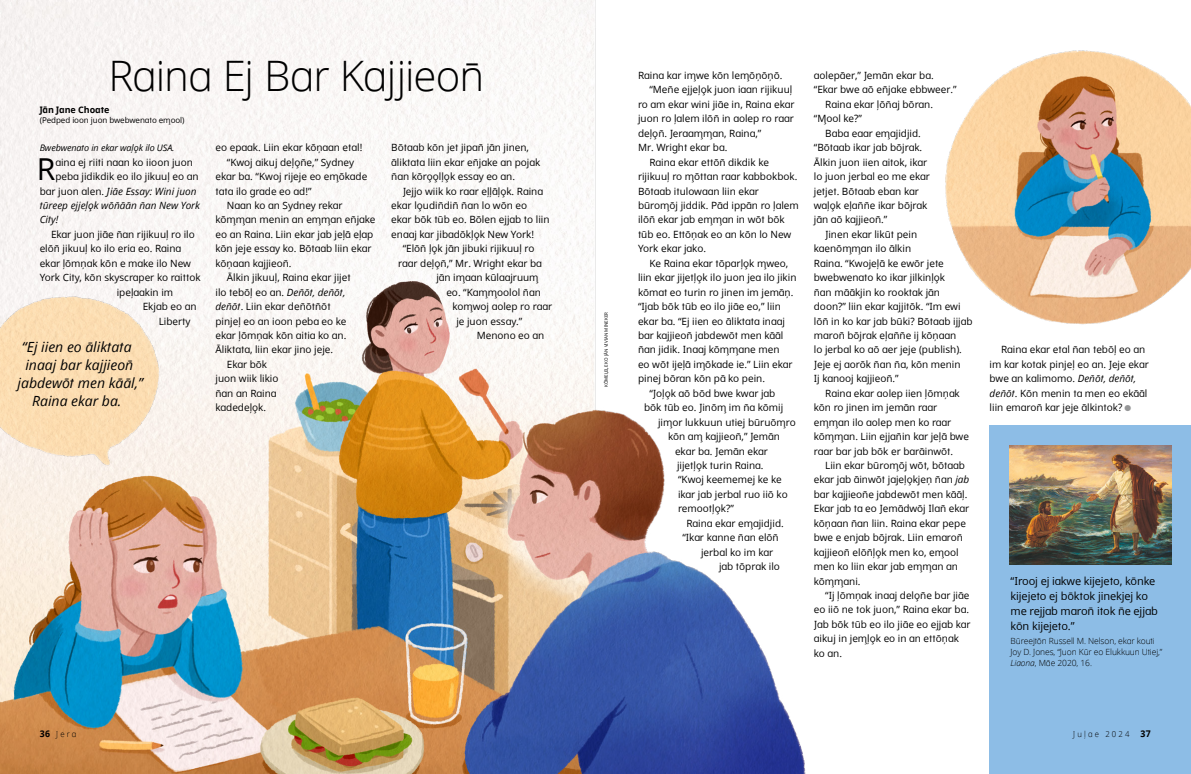
<style>
.page{position:relative;width:1191px;height:774px;background:#fff}
.page>*{position:absolute;margin:0;border:0;box-sizing:border-box;transform-origin:0 0}
.h1_DOTS_title{font:300 42px "Dots Solidlds Lat";letter-spacing:-.02em;color:#000}
.p1_first{font:30.2px "Dots Solidlds Lat";color:#000}
.t1{font:italic 14px/18px "Dots Solidlds Lat";color:#000;text-align:center}
.p1_aside_quote_first{font:11px/15px "Dots Solidlds Lat";letter-spacing:-.01em;color:#000}
.p1{font:10px/14.4px "Dots Solidlds Lat";color:#000}
.p1_first-2{font:italic 10px "Dots Solidlds Lat";color:#000}
.p1_first-3{font:10px "Dots Solidlds Lat";color:#000}
.p1_bio{font:italic 9px "Dots Solidlds Lat";letter-spacing:-.01em;color:#000}
.p1_author-name{font:700 9px "Dots Solidlds Lat";letter-spacing:-.005em;color:#000}
.p1_aside_quote_citation{font:300 8.5px/11px "Dots Solidlds Lat";letter-spacing:-.01em;color:#000}
.t2{font:300 8.2px "Dots Solidlds Lat";letter-spacing:.28em;color:#000;scale:.95 1}
.p1_author-role{font:8px "Dots Solidlds Lat";letter-spacing:-.005em;color:#000}
.t3{font:4.5px "Dots Solidlds Lat";color:#000}
.s1{font-style:normal}
.s2{font-style:italic}
.s3{font-family:"Ding P Ilds Dpi";font-size:8.5px;color:#969798}
.s4{font-weight:700;font-size:9.2px}
</style>
<div class="page">
<img style="left:0;top:0;width:806px;height:774px">
<img style="left:0;top:267px;width:170px;height:241px">
<img style="left:945px;top:50px;width:246px;height:275px">
<div style="left:989px;top:425px;width:202px;height:349px;background:#8dbde6"></div>
<img style="left:1009px;top:445px;width:162px;height:120px">
<p class="h1_DOTS_title" style="left:108px;top:45px;width:377px">Raina Ej Bar Kajjieon̄</p>
<p class="p1_author-name" style="left:40px;top:103px;width:71px">Jān Jane Choate</p>
<p class="p1_author-role" style="left:40px;top:115px;width:146px">(Pedped ioon juon bwebwenato em̧ool)</p>
<p class="p1_bio" style="left:40px;top:141px;width:136px">Bwebwenato in ekar waļo̧k ilo USA.</p>
<p class="p1_first" style="left:37px;top:147px;width:20px">R</p>
<p class="p1_first-3" style="left:55px;top:155px;width:139px">aina ej riiti naan ko iioon juon</p>
<p class="p1_first-3" style="left:55px;top:169px;width:145px">peba jidikdik eo ilo jikuuļ eo an</p>
<p class="p1_first-2" style="left:40px;top:184px;width:158px"><span class="s1">bar juon alen.</span> Jiāe Essay: Wini juon</p>
<p class="p1_first-2" style="left:40px;top:198px;width:162px">tūreep ejjeļo̧k wōn̄āān n̄an New York</p>
<p class="p1_first-2" style="left:40px;top:212px;width:20px">City!</p>
<p class="p1" style="left:51px;top:227px;width:145px">Ekar juon jiāe n̄an rijikuuļ ro ilo</p>
<p class="p1" style="left:40px;top:241px;width:143px">elōn̄ jikuuļ ko ilo eria eo. Raina</p>
<p class="p1" style="left:40px;top:256px;width:153px">ekar ļōmņak kōn e make ilo New</p>
<p class="p1" style="left:40px;top:270px;width:162px">York City, kōn skyscraper ko raittok</p>
<p class="p1" style="left:117px;top:285px;width:58px">ipeļaakin im</p>
<p class="p1" style="left:143px;top:299px;width:55px">Ekjab eo an</p>
<p class="p1" style="left:159px;top:314px;width:33px">Liberty</p>
<p class="t1" style="left:18px;top:338px;width:127px">“Ej iien eo āliktata inaaj bar kajjieon̄ jabdewōt men kāāl,”<br>Raina ekar ba.</p>
<p class="p1" style="left:215px;top:140px;width:148px">eo epaak. Liin ekar kōņaan etal!</p>
<p class="p1" style="left:215px;top:155px;width:153px;text-indent:11px">“Kwoj aikuj deļo̧n̄e,” Sydney ekar ba. “Kwoj rijeje eo em̧ōkade tata ilo grade eo ad!”</p>
<p class="p1" style="left:215px;top:198px;width:162px;text-indent:11px">Naan ko an Sydney rekar kōm̧m̧an menin an em̧m̧an en̄jake eo an Raina. Liin ekar jab jeļā eļap kōn jeje essay ko. Bōtaab liin ekar kōņaan kajjieon̄.</p>
<p class="p1" style="left:215px;top:270px;width:137px;text-indent:11px">Ālkin jikuuļ, Raina ekar jijet ilo tebōļ eo an. <span class="s2">Den̄ōt, den̄ōt, den̄ōt</span>. Liin ekar den̄ōtn̄ōt pinjeļ eo an ioon peba eo ke ekar ļōmņak kōn aitia ko an.<br>Āliktata, liin ekar jino jeje.</p>
<p class="p1" style="left:215px;top:357px;width:65px;text-indent:11px">Ekar bōk juon wiik likio n̄an an Raina kadedeļo̧k.</p>
<p class="p1" style="left:391px;top:140px;width:151px">Bōtaab kōn jet jipan̄ jān jinen, āliktata liin ekar en̄jake an pojak n̄an kōro̧o̧lļo̧k essay eo an.</p>
<p class="p1" style="left:391px;top:184px;width:160px;text-indent:11px">Jejjo wiik ko raar eļļāļo̧k. Raina ekar lo̧udin̄din̄ n̄an lo wōn eo ekar bōk tūb eo. Bōlen ejjab to liin enaaj kar jibadōkļo̧k New York!</p>
<p class="p1" style="left:403px;top:241px;width:133px">“Elōn̄ ļo̧k jān jibuki rijikuuļ ro</p>
<p class="p1" style="left:398px;top:256px;width:145px">raar deļo̧n̄,” Mr. Wright ekar ba</p>
<p class="p1" style="left:436px;top:270px;width:104px">jān im̧aan kūlaajruum̧</p>
<p class="p1" style="left:446px;top:285px;width:96px">eo. “Kam̧m̧oolol n̄an</p>
<p class="p1" style="left:452px;top:299px;width:101px">kom̧woj aolep ro raar</p>
<p class="p1" style="left:456px;top:314px;width:67px">je juon essay.”</p>
<p class="p1" style="left:477px;top:328px;width:69px">Menono eo an</p>
<p class="t3" style="left:603px;top:387px;width:77px;rotate:-90deg">KŌMEĻEĻE KO JĀN VIVIAN MINEKER</p>
<p class="p1" style="left:638px;top:68px;width:146px">Raina kar im̧we kōn lem̧ōņōņō.</p>
<p class="p1" style="left:638px;top:83px;width:158px;text-indent:11px">“Men̄e ejjeļo̧k juon iaan rijikuuļ ro am ekar wini jiāe in, Raina ekar juon ro ļalem ilōn̄ in aolep ro raar deļo̧n̄. Jeraam̧m̧an, Raina,”<br>Mr. Wright ekar ba.</p>
<p class="p1" style="left:638px;top:155px;width:162px;text-indent:11px">Raina ekar ettōn̄ dikdik ke rijikuuļ ro m̧ōttan raar kabbokbok.<br>Bōtaab itulowaan liin ekar būrom̧ōj jiddik. Pād ippān ro ļalem ilōn̄ ekar jab em̧m̧an in wōt bōk tūb eo. Ettōņak eo an kōn lo New<br>York ekar jako.</p>
<p class="p1" style="left:638px;top:256px;width:160px;text-indent:11px">Ke Raina ekar tōparļo̧k m̧weo, liin ekar jijetļo̧k ilo juon jea ilo jikin kōmat eo turin ro jinen im jemāņ. “Ijab bōk tūb eo ilo jiāe eo,” liin ekar ba. “Ej iien eo āliktata inaaj bar kajjieon̄ jabdewōt men kāāl n̄an jidik. Inaaj kōm̧m̧ane men<br>eo wōt ijeļā im̧ōkade ie.” Liin ekar pinej bōran kōn pā ko pein.</p>
<p class="p1" style="left:649px;top:386px;width:127px">“Joļo̧k aō bōd bwe kwar jab</p>
<p class="p1" style="left:644px;top:400px;width:141px">bōk tūb eo. Jinōm̧ im n̄a kōmij</p>
<p class="p1" style="left:658px;top:415px;width:139px">jim̧or lukkuun utiej būruōm̧ro</p>
<p class="p1" style="left:668px;top:429px;width:113px">kōn am̧ kajjieon̄,” Jemān</p>
<p class="p1" style="left:675px;top:444px;width:94px">ekar ba. Jemān ekar</p>
<p class="p1" style="left:677px;top:458px;width:88px">jijetļo̧k turin Raina.</p>
<p class="p1" style="left:678px;top:473px;width:105px">“Kwoj keememej ke ke</p>
<p class="p1" style="left:678px;top:487px;width:111px">ikar jab jerbal ruo iiō ko</p>
<p class="p1" style="left:678px;top:501px;width:57px">remootļo̧k?”</p>
<p class="p1" style="left:686px;top:516px;width:99px">Raina ekar em̧ajidjid.</p>
<p class="p1" style="left:682px;top:530px;width:98px">“Ikar kanne n̄an elōn̄</p>
<p class="p1" style="left:701px;top:545px;width:74px">jerbal ko im kar</p>
<p class="p1" style="left:719px;top:559px;width:62px">jab tōprak ilo</p>
<p class="p1" style="left:814px;top:68px;width:144px">aolepāer,” Jemān ekar ba. “Ekar bwe aō en̄jake ebbweer.”</p>
<p class="p1" style="left:814px;top:97px;width:121px;text-indent:11px">Raina ekar ļōn̄aj bōran. “M̧ool ke?”</p>
<p class="p1" style="left:814px;top:126px;width:117px;text-indent:11px">Baba eaar em̧ajidjid. “Bōtaab ikar jab bōjrak.<br>Ālkin juon iien aitok, ikar lo juon jerbal eo me ekar jetjet. Bōtaab eban kar waļo̧k eļan̄n̄e ikar bōjrak jān aō kajjieon̄.”</p>
<p class="p1" style="left:814px;top:227px;width:160px;text-indent:11px">Jinen ekar likūt pein kaenōm̧m̧an ilo ālkin<br>Raina. “Kwojeļā ke ewōr jete bwebwenato ko ikar jilkinļo̧k<br>n̄an māākjin ko rooktak jān doon?” liin ekar kajjitōk. “Im ewi lōn̄ in ko kar jab būki? Bōtaab ijjab maron̄ bōjrak eļan̄n̄e ij kōņaan<br>lo jerbal ko aō aer jeje (publish).<br>Jeje ej aorōk n̄an n̄a, kōn menin<br>Ij kanooj kajjieon̄.”</p>
<p class="p1" style="left:814px;top:386px;width:157px;text-indent:11px">Raina ekar aolep iien ļōmņak kōn ro jinen im jemān raar em̧m̧an ilo aolep men ko raar kōm̧m̧an. Liin ejjan̄in kar jeļā bwe raar bar jab bōk er barāinwōt.</p>
<p class="p1" style="left:814px;top:458px;width:157px;text-indent:11px">Liin ekar būrom̧ōj wōt, bōtaab ekar jab āinwōt jajeļo̧kjeņ n̄an <span class="s2">jab </span>bar kajjieon̄e jabdewōt men kāāļ.<br>Ekar jab ta eo Jemādwōj Ilan̄ ekar kōņaan n̄an liin. Raina ekar pepe bwe e enjab bōjrak. Liin emaron̄ kajjieon̄ elōn̄ļo̧k men ko, em̧ool men ko liin ekar jab em̧m̧an an kōm̧m̧ani.</p>
<p class="p1" style="left:814px;top:588px;width:158px;text-indent:11px">“Ij ļōmņak inaaj delo̧n̄e bar jiāe eo iiō ne tok juon,” Raina ekar ba.<br>Jab bōk tūb eo ilo jiāe eo ejjab kar aikuj in jem̧ļo̧k eo in an ettōņak ko an.</p>
<p class="p1" style="left:989px;top:343px;width:161px;text-indent:11px">Raina ekar etal n̄an tebōļ eo an im kar kotak pinjeļ eo an. Jeje ekar bwe an kalimomo. <span class="s2">Den̄ōt, den̄ōt, den̄ōt</span>. Kōn menin ta men eo ekāāl liin emaron̄ kar jeje ālkintok? <span class="s3">●</span></p>
<p class="p1_aside_quote_first" style="left:1010px;top:574px;width:149px">“Irooj ej iakwe kijejeto, kōnke kijejeto ej bōktok jinekjej ko me rejjab maron̄ itok n̄e ejjab kōn kijejeto.”</p>
<p class="p1_aside_quote_citation" style="left:1010px;top:636px;width:153px">Būreejtōn Russell M. Nelson, ekar kouti<br>Joy D. Jones, “Juon Kūr eo Elukkuun Utiej,”<br><span class="s2">Liaona</span>, Māe 2020, 16.</p>
<p class="t2" style="left:40px;top:728px;width:40px"><span class="s4">36</span> Jera</p>
<p class="t2" style="left:1073px;top:728px;width:83px">Juļae 2024 <span class="s4">37</span></p>
</div>
